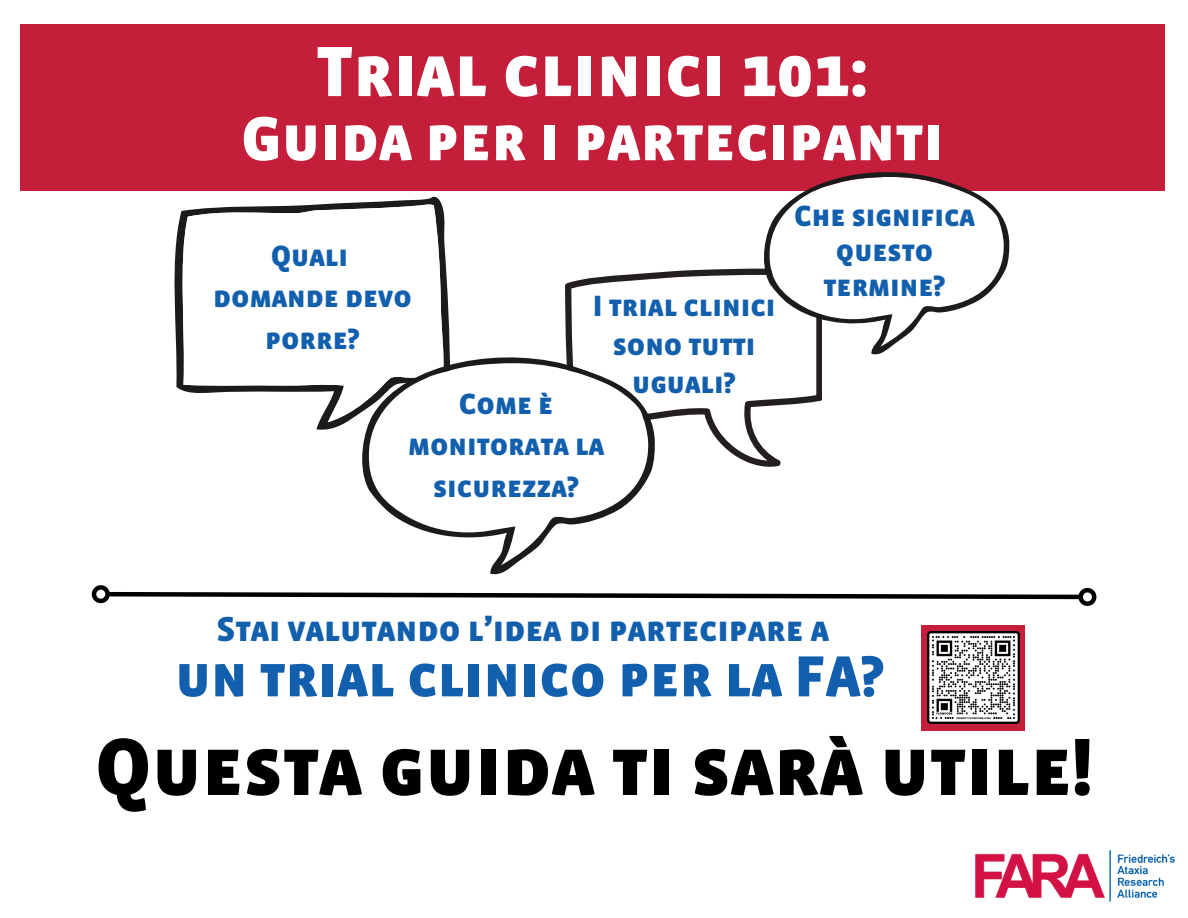
<style>
.page{position:relative;width:1188px;height:918px;background:#fff}
.page>*{position:absolute;margin:0;border:0;box-sizing:border-box;transform-origin:0 0}
.t1{font:82.95px "Vista Sans SC Black";color:#000}
.t2{font:72.75px "Vista Sans SC Black";color:#fff}
.t3{font:63.75px "Vista Sans SC Black";color:#fff}
.t4{font:59.25px "Vista Sans SC Black";color:#125fad}
.t5{font:35.4px "Vista Sans SC Black";color:#125fad}
.t6{font:30px/41.5px "Vista Sans SC Black";color:#125fad;text-align:center}
</style>
<div class="page">
<div style="left:20px;top:25px;width:1145px;height:166px;background:#c41e3a"></div>
<svg style="left:175px;top:197px;width:275px;height:233px"></svg>
<svg style="left:178px;top:204px;width:267px;height:218px"></svg>
<svg style="left:565px;top:268px;width:257px;height:199px"></svg>
<svg style="left:357px;top:343px;width:299px;height:232px"></svg>
<svg style="left:759px;top:172px;width:251px;height:184px"></svg>
<img style="left:975px;top:850px;width:200px;height:52px">
<svg style="left:91px;top:585px;width:1006px;height:21px"></svg>
<div style="left:922px;top:625px;width:103px;height:105px;background:#c41e3a"></div>
<img style="left:928px;top:631px;width:92px;height:92px">
<h2 class="t2" style="left:316px;top:28px;width:554px">Trial clinici 101:</h2>
<h3 class="t3" style="left:241px;top:101px;width:704px">Guida per i partecipanti</h3>
<p class="t6" style="left:213px;top:235px;width:200px">Quali domande devo porre?</p>
<p class="t6" style="left:593px;top:287px;width:184px;line-height:38.2px">I trial clinici sono tutti uguali?</p>
<p class="t6" style="left:408px;top:383px;width:198px">Come è monitorata la sicurezza?</p>
<p class="t6" style="left:794px;top:199px;width:182px;line-height:35px">Che significa questo termine?</p>
<p class="t5" style="left:216px;top:608px;width:614px">Stai valutando l’idea di partecipare a</p>
<h3 class="t4" style="left:175px;top:641px;width:711px">un trial clinico per la FA?</h3>
<h1 class="t1" style="left:95px;top:718px;width:1000px">Questa guida ti sarà utile!</h1>
</div>
